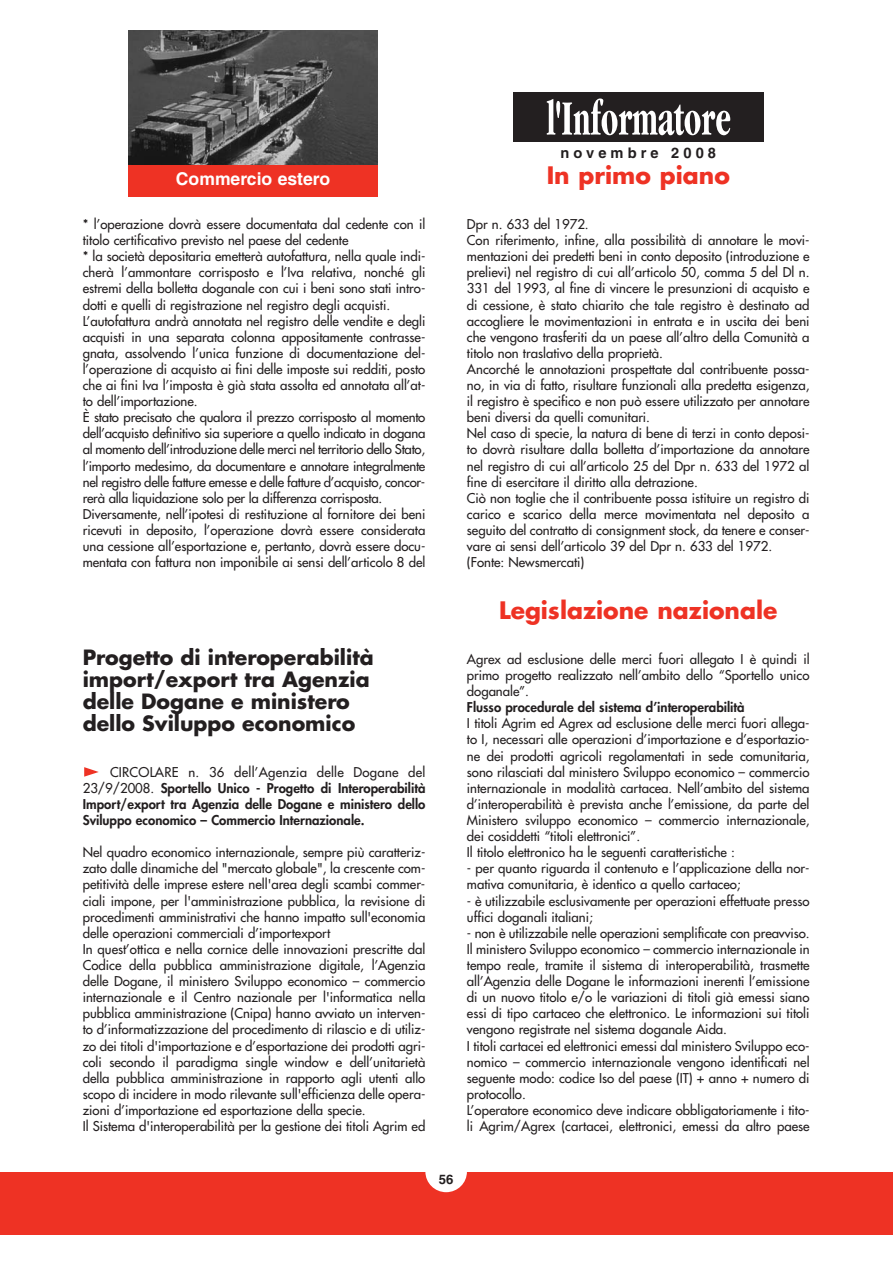
<style>
.page{position:relative;width:893px;height:1263px;background:#fff}
.page>*{position:absolute;margin:0;border:0;box-sizing:border-box;transform-origin:0 0}
.t1{font:700 23.4px "Futura";color:#ee3224}
.t2{font:700 20.55px/21.9px "Futura";color:#231f20}
.t3{font:700 17.55px "Helvetica";color:#fff}
.t4{font:700 14.7px "Helvetica";letter-spacing:.28em;color:#231f20}
.t5{font:13.2px/16px "Futura";color:#231f20}
.t6{font:800 13.2px/16px "Futura";color:#231f20;text-align:justify}
.t7{font:700 13.2px "Helvetica";color:#231f20}
.s1{font-weight:400}
</style>
<div class="page">
<div style="left:0;top:1172px;width:892px;height:62px;background:#ee3224"></div>
<div style="left:425px;top:1151px;width:42px;height:41px;background:#fff;border-radius:50%"></div>
<div style="left:128px;top:165px;width:249px;height:32px;background:#ee3224"></div>
<img style="left:128px;top:30px;width:249px;height:135px">
<div style="left:513px;top:93px;width:250px;height:49px;background:#231f20"></div>
<svg style="left:546px;top:98px;width:184px;height:37px"></svg>
<svg style="left:84px;top:767px;width:15px;height:10px"></svg>
<h3 class="t3" style="left:176px;top:173px;width:156px">Commercio estero</h3>
<p class="t4" style="left:560px;top:148px;width:157px">novembre 2008</p>
<h1 class="t1" style="left:546px;top:165px;width:185px">In primo piano</h1>
<p class="t5" style="left:83px;top:217px;width:344px">* l’operazione dovrà essere documentata dal cedente con il titolo certificativo previsto nel paese del cedente<br>* la società depositaria emetterà autofattura, nella quale indi&shy;cherà l’ammontare corrisposto e l’Iva relativa, nonché gli estremi della bolletta doganale con cui i beni sono stati intro&shy;dotti e quelli di registrazione nel registro degli acquisti.<br>L’autofattura andrà annotata nel registro delle vendite e degli acquisti in una separata colonna appositamente contrasse&shy;gnata, assolvendo l’unica funzione di documentazione del&shy;l’operazione di acquisto ai fini delle imposte sui redditi, posto che ai fini Iva l’imposta è già stata assolta ed annotata all’at&shy;to dell’importazione.<br>È stato precisato che qualora il prezzo corrisposto al momento dell’acquisto definitivo sia superiore a quello indicato in dogana al momento dell’introduzione delle merci nel territorio dello Stato, l’importo medesimo, da documentare e annotare integralmente nel registro delle fatture emesse e delle fatture d’acquisto, concor&shy;rerà alla liquidazione solo per la differenza corrisposta.<br>Diversamente, nell’ipotesi di restituzione al fornitore dei beni ricevuti in deposito, l’operazione dovrà essere considerata una cessione all’esportazione e, pertanto, dovrà essere docu&shy;mentata con fattura non imponibile ai sensi dell’articolo 8 del</p>
<p class="t5" style="left:467px;top:217px;width:344px">Dpr n. 633 del 1972.<br>Con riferimento, infine, alla possibilità di annotare le movi&shy;mentazioni dei predetti beni in conto deposito (introduzione e prelievi) nel registro di cui all’articolo 50, comma 5 del Dl n.<br>331 del 1993, al fine di vincere le presunzioni di acquisto e di cessione, è stato chiarito che tale registro è destinato ad accogliere le movimentazioni in entrata e in uscita dei beni che vengono trasferiti da un paese all’altro della Comunità a titolo non traslativo della proprietà.<br>Ancorché le annotazioni prospettate dal contribuente possa&shy;no, in via di fatto, risultare funzionali alla predetta esigenza, il registro è specifico e non può essere utilizzato per annotare beni diversi da quelli comunitari.<br>Nel caso di specie, la natura di bene di terzi in conto deposi&shy;to dovrà risultare dalla bolletta d’importazione da annotare nel registro di cui all’articolo 25 del Dpr n. 633 del 1972 al fine di esercitare il diritto alla detrazione.<br>Ciò non toglie che il contribuente possa istituire un registro di carico e scarico della merce movimentata nel deposito a seguito del contratto di consignment stock, da tenere e conser&shy;vare ai sensi dell’articolo 39 del Dpr n. 633 del 1972. (Fonte: Newsmercati)</p>
<h2 class="t2" style="left:83px;top:648px;width:292px">Progetto di interoperabilità import/export tra Agenzia delle Dogane e ministero dello Sviluppo economico</h2>
<p class="t6" style="left:83px;top:765px;width:344px;text-indent:27px"><span class="s1">CIRCOLARE n. 36 dell’Agenzia delle Dogane del 23/9/2008.</span> Sportello Unico - Progetto di Interoperabilità Import/export tra Agenzia delle Dogane e ministero dello Sviluppo economico – Commercio Internazionale.</p>
<p class="t5" style="left:83px;top:845px;width:344px">Nel quadro economico internazionale, sempre più caratteriz&shy;zato dalle dinamiche del "mercato globale", la crescente com&shy;petitività delle imprese estere nell'area degli scambi commer&shy;ciali impone, per l'amministrazione pubblica, la revisione di procedimenti amministrativi che hanno impatto sull'economia delle operazioni commerciali d’importexport<br>In quest’ottica e nella cornice delle innovazioni prescritte dal Codice della pubblica amministrazione digitale, l’Agenzia delle Dogane, il ministero Sviluppo economico – commercio internazionale e il Centro nazionale per l'informatica nella pubblica amministrazione (Cnipa) hanno avviato un interven&shy;to d’informatizzazione del procedimento di rilascio e di utiliz&shy;zo dei titoli d'importazione e d’esportazione dei prodotti agri&shy;coli secondo il paradigma single window e dell’unitarietà della pubblica amministrazione in rapporto agli utenti allo scopo di incidere in modo rilevante sull'efficienza delle opera&shy;zioni d’importazione ed esportazione della specie.<br>Il Sistema d'interoperabilità per la gestione dei titoli Agrim ed</p>
<h1 class="t1" style="left:499px;top:600px;width:280px">Legislazione nazionale</h1>
<p class="t5" style="left:467px;top:652px;width:344px;text-align:justify">Agrex ad esclusione delle merci fuori allegato I è quindi il primo progetto realizzato nell’ambito dello “Sportello unico doganale”.</p>
<p class="t6" style="left:467px;top:700px;width:279px">Flusso procedurale del sistema d’interoperabilità</p>
<p class="t5" style="left:467px;top:716px;width:344px">I titoli Agrim ed Agrex ad esclusione delle merci fuori allega&shy;to I, necessari alle operazioni d’importazione e d’esportazio&shy;ne dei prodotti agricoli regolamentati in sede comunitaria, sono rilasciati dal ministero Sviluppo economico – commercio internazionale in modalità cartacea. Nell’ambito del sistema d’interoperabilità è prevista anche l’emissione, da parte del Ministero sviluppo economico – commercio internazionale, dei cosiddetti “titoli elettronici”.<br>Il titolo elettronico ha le seguenti caratteristiche :</p>
<p class="t5" style="left:467px;top:861px;width:344px">- per quanto riguarda il contenuto e l’applicazione della nor&shy;mativa comunitaria, è identico a quello cartaceo;</p>
<p class="t5" style="left:467px;top:894px;width:344px">- è utilizzabile esclusivamente per operazioni effettuate presso uffici doganali italiani;</p>
<p class="t5" style="left:467px;top:926px;width:344px">- non è utilizzabile nelle operazioni semplificate con preavviso.<br>Il ministero Sviluppo economico – commercio internazionale in tempo reale, tramite il sistema di interoperabilità, trasmette all’Agenzia delle Dogane le informazioni inerenti l’emissione di un nuovo titolo e/o le variazioni di titoli già emessi siano essi di tipo cartaceo che elettronico. Le informazioni sui titoli vengono registrate nel sistema doganale Aida.<br>I titoli cartacei ed elettronici emessi dal ministero Sviluppo eco&shy;nomico – commercio internazionale vengono identificati nel seguente modo: codice Iso del paese (IT) + anno + numero di protocollo.<br>L’operatore economico deve indicare obbligatoriamente i tito&shy;li Agrim/Agrex (cartacei, elettronici, emessi da altro paese</p>
<p class="t7" style="left:439px;top:1175px;width:16px">56</p>
</div>
